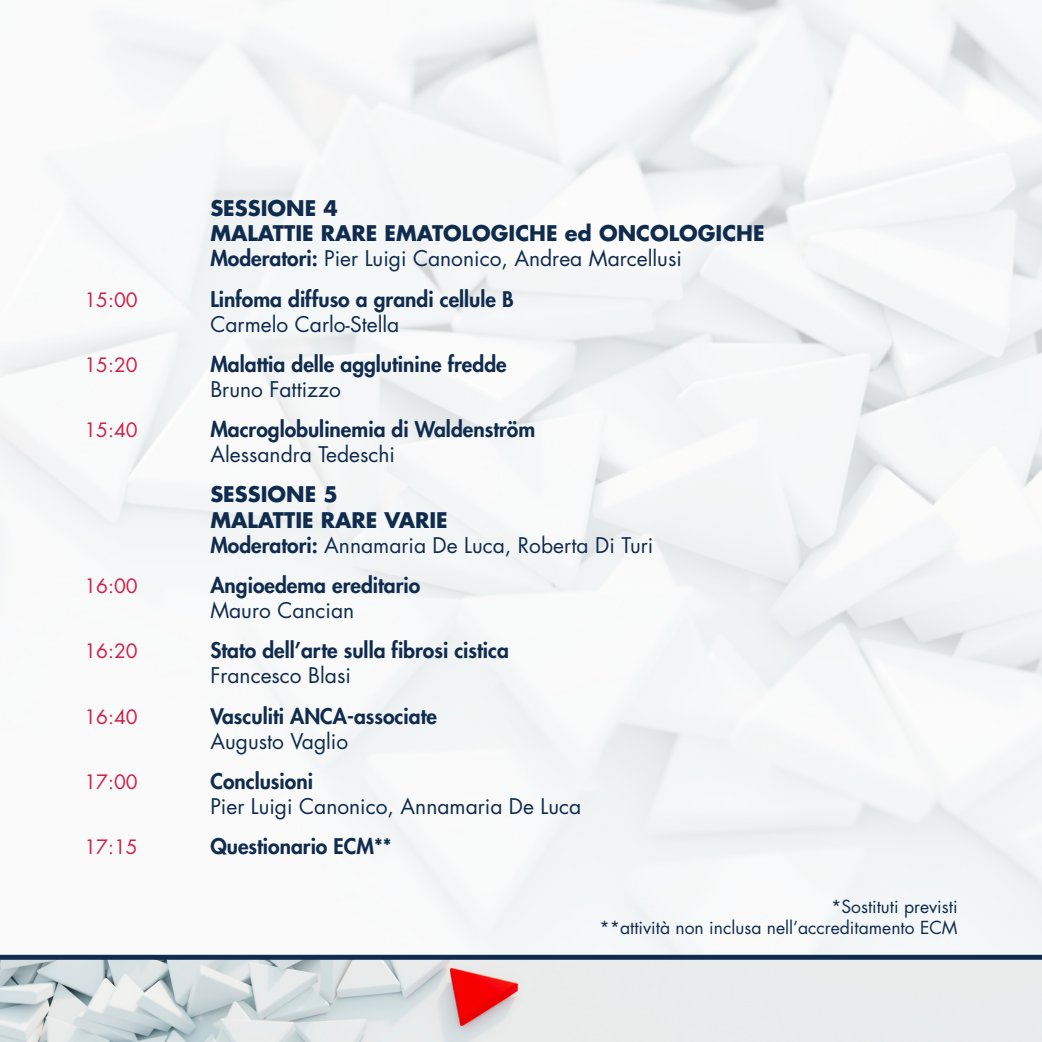
<style>
.page{position:relative;width:1042px;height:1042px;background:#fff}
.page>*{position:absolute;margin:0;border:0;box-sizing:border-box;transform-origin:0 0}
.t1{font:21px "Futura LT";color:#0f2b4d}
.t2{font:800 21px "Futura LT";color:#0f2b4d}
.t3{font:700 21px "Futura LT";color:#0f2b4d}
.t4{font:19.25px "Futura LT";color:#d31c4a}
.t5{font:17.5px "Futura LT";color:#0f2b4d}
.s1{font-weight:800}
</style>
<div class="page">
<svg style="left:0;top:955px;width:1042px;height:87px;background:#d3d3d6"></svg>
<p class="t3" style="left:210px;top:194px;width:129px">SESSIONE 4</p>
<p class="t3" style="left:210px;top:219px;width:556px">MALATTIE RARE EMATOLOGICHE ed ONCOLOGICHE</p>
<p class="t1" style="left:210px;top:245px;width:473px"><span class="s1">Moderatori:</span> Pier Luigi Canonico, Andrea Marcellusi</p>
<p class="t4" style="left:84px;top:287px;width:55px">15:00</p>
<p class="t2" style="left:210px;top:285px;width:305px">Linfoma diffuso a grandi cellule B</p>
<p class="t1" style="left:210px;top:311px;width:190px">Carmelo Carlo-Stella</p>
<p class="t4" style="left:84px;top:352px;width:55px">15:20</p>
<p class="t2" style="left:210px;top:350px;width:298px">Malattia delle agglutinine fredde</p>
<p class="t1" style="left:210px;top:376px;width:132px">Bruno Fattizzo</p>
<p class="t4" style="left:84px;top:418px;width:55px">15:40</p>
<p class="t2" style="left:210px;top:415px;width:326px">Macroglobulinemia di Waldenström</p>
<p class="t1" style="left:210px;top:441px;width:186px">Alessandra Tedeschi</p>
<p class="t3" style="left:210px;top:480px;width:129px">SESSIONE 5</p>
<p class="t3" style="left:210px;top:506px;width:239px">MALATTIE RARE VARIE</p>
<p class="t1" style="left:210px;top:532px;width:444px"><span class="s1">Moderatori:</span> Annamaria De Luca, Roberta Di Turi</p>
<p class="t4" style="left:84px;top:573px;width:55px">16:00</p>
<p class="t2" style="left:210px;top:571px;width:211px">Angioedema ereditario</p>
<p class="t1" style="left:210px;top:597px;width:145px">Mauro Cancian</p>
<p class="t4" style="left:84px;top:639px;width:55px">16:20</p>
<p class="t2" style="left:210px;top:636px;width:300px">Stato dell’arte sulla fibrosi cistica</p>
<p class="t1" style="left:210px;top:662px;width:142px">Francesco Blasi</p>
<p class="t4" style="left:84px;top:704px;width:55px">16:40</p>
<p class="t2" style="left:210px;top:702px;width:228px">Vasculiti ANCA-associate</p>
<p class="t1" style="left:210px;top:727px;width:139px">Augusto Vaglio</p>
<p class="t4" style="left:84px;top:769px;width:55px">17:00</p>
<p class="t2" style="left:210px;top:767px;width:104px">Conclusioni</p>
<p class="t1" style="left:210px;top:793px;width:372px">Pier Luigi Canonico, Annamaria De Luca</p>
<p class="t4" style="left:84px;top:835px;width:55px">17:15</p>
<p class="t2" style="left:210px;top:832px;width:183px">Questionario ECM**</p>
<p class="t5" style="left:831px;top:895px;width:128px">*Sostituti previsti</p>
<p class="t5" style="left:599px;top:916px;width:360px">**attività non inclusa nell’accreditamento ECM</p>
</div>
